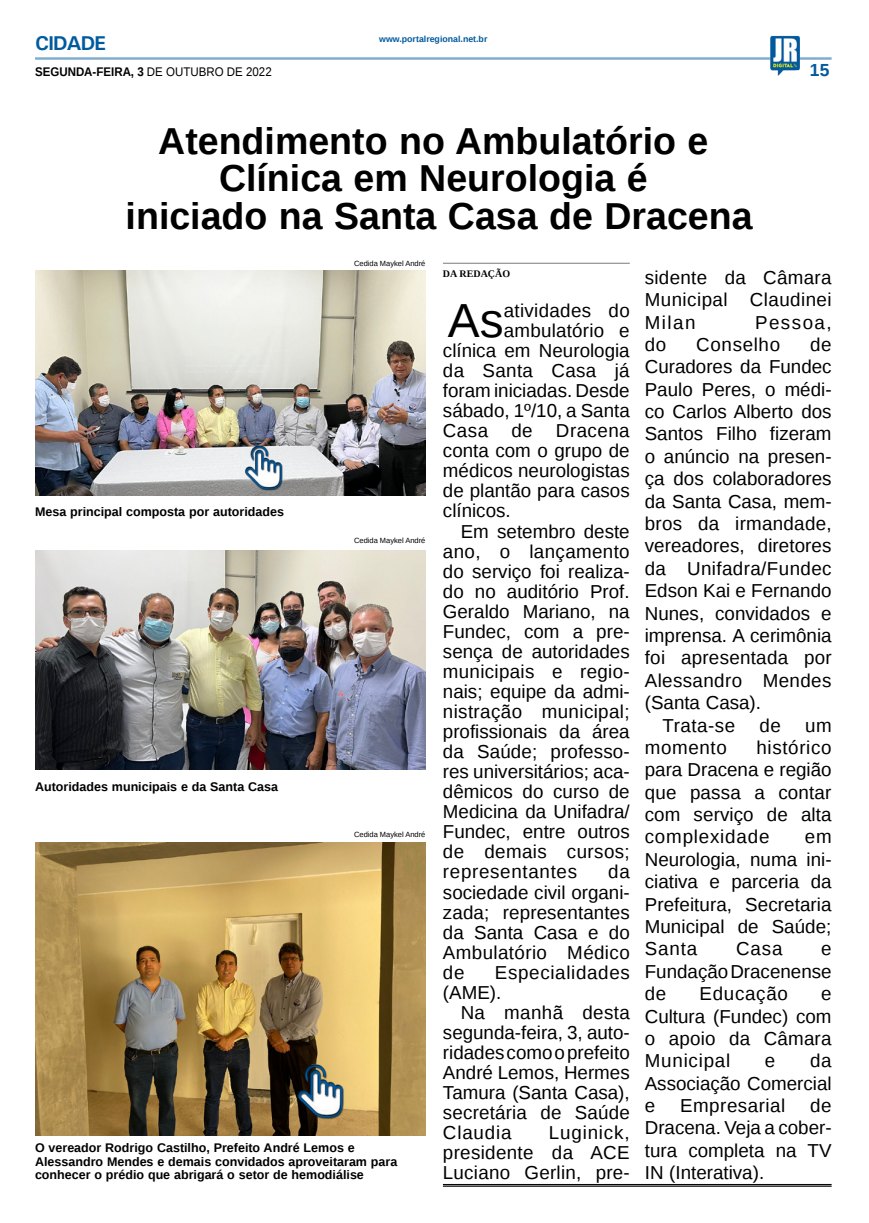
<style>
.page{position:relative;width:869px;height:1223px;background:#fff}
.page>*{position:absolute;margin:0;border:0;box-sizing:border-box;transform-origin:0 0}
.MATÉRIA{font:47.88px "Liberation Sans";color:#000}
.TÍTULO{font:700 37.5px/37.5px "Liberation Sans";color:#000;text-align:center}
.TITULO_PG{font:700 20px "Univers";letter-spacing:-.04em;color:#005a9e}
.MATÉRIA-2{font:18.75px/22.4px "Liberation Sans";letter-spacing:.01em;color:#000;text-align:justify}
.MATÉRIA-3{font:18.75px/20px "Liberation Sans";letter-spacing:.035em;color:#000}
.MATÉRIA-4{font:18.75px "Liberation Sans";letter-spacing:.03em;color:#000}
.MATÉRIA-5{font:18.75px "Liberation Sans";letter-spacing:.04em;color:#000}
.TÍTULO-2{font:700 17.5px "Liberation Sans";color:#005a9e}
.LEGENDA{font:700 12.5px/13.8px "Liberation Sans";color:#000}
.DATA_PG{font:700 12.5px "Liberation Sans";color:#000;scale:.92 1}
.CRÉDITO_NOME{font:700 10px "Liberation Serif";color:#000}
.DATA_PG-2{font:700 8.75px "Liberation Sans";color:#005a9e}
.CRÉDITO_FOTO{font:7.5px "Liberation Sans";color:#000}
.s1{font-weight:400}
</style>
<div class="page">
<hr style="left:35px;top:57px;width:796px;height:3px;background:#005a9e">
<img style="left:769px;top:36px;width:30px;height:40px">
<hr style="left:442px;top:1184px;width:389px;height:1px;background:#000">
<hr style="left:442px;top:1185px;width:389px;height:1px;background:#000">
<img style="left:35px;top:270px;width:390px;height:225px">
<img style="left:35px;top:550px;width:390px;height:219px">
<img style="left:35px;top:842px;width:390px;height:293px">
<hr style="left:442px;top:263px;width:187px;height:1px;background:#939598">
<img style="left:220px;top:441px;width:92px;height:51px">
<img style="left:268px;top:1059px;width:112px;height:62px">
<p class="TITULO_PG" style="left:35px;top:31px;width:72px">CIDADE</p>
<p class="DATA_PG" style="left:35px;top:63px;width:258px">SEGUNDA-FEIRA, 3 <span class="s1">DE OUTUBRO DE 2022</span></p>
<p class="DATA_PG-2" style="left:379px;top:33px;width:110px">www.portalregional.net.br</p>
<p class="TÍTULO-2" style="left:809px;top:58px;width:21px">15</p>
<p class="TÍTULO" style="left:158px;top:121px;width:551px">Atendimento no Ambulatório e<br>Clínica em Neurologia é</p>
<p class="TÍTULO" style="left:126px;top:196px;width:628px">iniciado na Santa Casa de Dracena</p>
<p class="CRÉDITO_NOME" style="left:442px;top:267px;width:69px">DA REDAÇÃO</p>
<p class="MATÉRIA" style="left:448px;top:293px;width:57px">As</p>
<p class="MATÉRIA-2" style="left:503px;top:300px;width:127px">atividades do</p>
<p class="CRÉDITO_FOTO" style="left:354px;top:259px;width:73px">Cedida Maykel André</p>
<p class="MATÉRIA-2" style="left:644px;top:267px;width:188px">sidente da Câmara Municipal Claudinei Milan</p>
<p class="MATÉRIA-2" style="left:754px;top:311px;width:78px">Pessoa,</p>
<p class="MATÉRIA-2" style="left:503px;top:320px;width:127px">ambulatório e</p>
<p class="MATÉRIA-2" style="left:442px;top:340px;width:188px">clínica em Neurologia</p>
<p class="MATÉRIA-2" style="left:442px;top:360px;width:188px">da Santa Casa já</p>
<p class="MATÉRIA-2" style="left:442px;top:380px;width:188px">foram iniciadas. Desde</p>
<p class="MATÉRIA-2" style="left:442px;top:400px;width:188px">sábado, 1º/10, a Santa</p>
<p class="MATÉRIA-2" style="left:442px;top:420px;width:188px">Casa de Dracena</p>
<p class="MATÉRIA-2" style="left:442px;top:440px;width:188px">conta com o grupo de</p>
<p class="MATÉRIA-2" style="left:442px;top:460px;width:188px">médicos neurologistas</p>
<p class="MATÉRIA-2" style="left:442px;top:480px;width:188px">de plantão para casos</p>
<p class="MATÉRIA-2" style="left:442px;top:500px;width:69px">clínicos.</p>
<p class="MATÉRIA-2" style="left:442px;top:522px;width:188px;line-height:20px;text-indent:18px">Em setembro deste ano, o lançamento do serviço foi realiza&shy;do no auditório Prof.<br>Geraldo Mariano, na Fundec, com a pre&shy;sença de autoridades municipais e regio&shy;nais; equipe da admi&shy;nistração municipal; profissionais da área da Saúde; professo&shy;res universitários; aca&shy;dêmicos do curso de Medicina da Unifadra/ Fundec, entre outros de demais cursos; representantes</p>
<p class="MATÉRIA-2" style="left:644px;top:334px;width:188px;text-indent:165px">de Curadores da Fundec Paulo Peres, o médi&shy;co Carlos Alberto dos Santos Filho fizeram o anúncio na presen&shy;ça dos colaboradores da Santa Casa, mem&shy;bros da irmandade, vereadores, diretores da Unifadra/Fundec Edson Kai e Fernando Nunes, convidados e imprensa. A cerimônia foi apresentada por Alessandro Mendes (Santa Casa).</p>
<p class="MATÉRIA-2" style="left:662px;top:714px;width:74px">Trata-se</p>
<p class="MATÉRIA-2" style="left:759px;top:714px;width:23px">de</p>
<p class="MATÉRIA-2" style="left:804px;top:714px;width:28px">um</p>
<p class="MATÉRIA-3" style="left:644px;top:738px;width:84px">momento</p>
<p class="MATÉRIA-2" style="left:644px;top:334px;width:23px">do</p>
<p class="MATÉRIA-3" style="left:696px;top:335px;width:85px">Conselho</p>
<p class="LEGENDA" style="left:35px;top:504px;width:250px">Mesa principal composta por autoridades</p>
<p class="CRÉDITO_FOTO" style="left:354px;top:535px;width:73px">Cedida Maykel André</p>
<p class="MATÉRIA-2" style="left:644px;top:737px;width:188px;text-indent:112px">histórico para Dracena e região que passa a contar com serviço de alta complexidade</p>
<p class="LEGENDA" style="left:35px;top:779px;width:244px">Autoridades municipais e da Santa Casa</p>
<p class="CRÉDITO_FOTO" style="left:354px;top:830px;width:73px">Cedida Maykel André</p>
<p class="MATÉRIA-2" style="left:644px;top:826px;width:188px;text-indent:160px">em Neurologia, numa ini&shy;ciativa e parceria da Prefeitura, Secretaria Municipal de Saúde; Santa</p>
<p class="MATÉRIA-2" style="left:442px;top:862px;width:188px;line-height:20px;text-indent:165px">da sociedade civil organi&shy;zada; representantes da Santa Casa e do Ambulatório Médico de</p>
<p class="MATÉRIA-2" style="left:735px;top:938px;width:48px">Casa</p>
<p class="MATÉRIA-2" style="left:644px;top:938px;width:188px;text-indent:176px">e Fundação Dracenense de</p>
<p class="MATÉRIA-3" style="left:442px;top:963px;width:188px;text-indent:52px">Especialidades (AME).</p>
<p class="MATÉRIA-2" style="left:442px;top:1003px;width:188px;line-height:20px;text-indent:18px">Na manhã desta segunda-feira, 3, auto&shy;ridades como o prefeito André Lemos, Hermes Tamura (Santa Casa), secretária de Saúde Claudia</p>
<p class="MATÉRIA-5" style="left:699px;top:983px;width:90px">Educação</p>
<p class="MATÉRIA-2" style="left:644px;top:983px;width:188px;text-indent:176px">e Cultura (Fundec) com o apoio da Câmara Municipal</p>
<p class="MATÉRIA-2" style="left:644px;top:1050px;width:188px;text-indent:165px">da Associação Comercial e</p>
<p class="MATÉRIA-2" style="left:764px;top:1050px;width:12px">e</p>
<p class="MATÉRIA-2" style="left:644px;top:1095px;width:188px;text-indent:165px">de Dracena. Veja a cober&shy;tura completa na TV IN (Interativa).</p>
<p class="MATÉRIA-4" style="left:679px;top:1095px;width:107px">Empresarial</p>
<p class="MATÉRIA-2" style="left:442px;top:1123px;width:188px;line-height:20px;text-indent:106px">Luginick, presidente da ACE Luciano Gerlin, pre-</p>
<p class="LEGENDA" style="left:35px;top:1140px;width:363px">O vereador Rodrigo Castilho, Prefeito André Lemos e<br>Alessandro Mendes e demais convidados aproveitaram para conhecer o prédio que abrigará o setor de hemodiálise</p>
</div>
